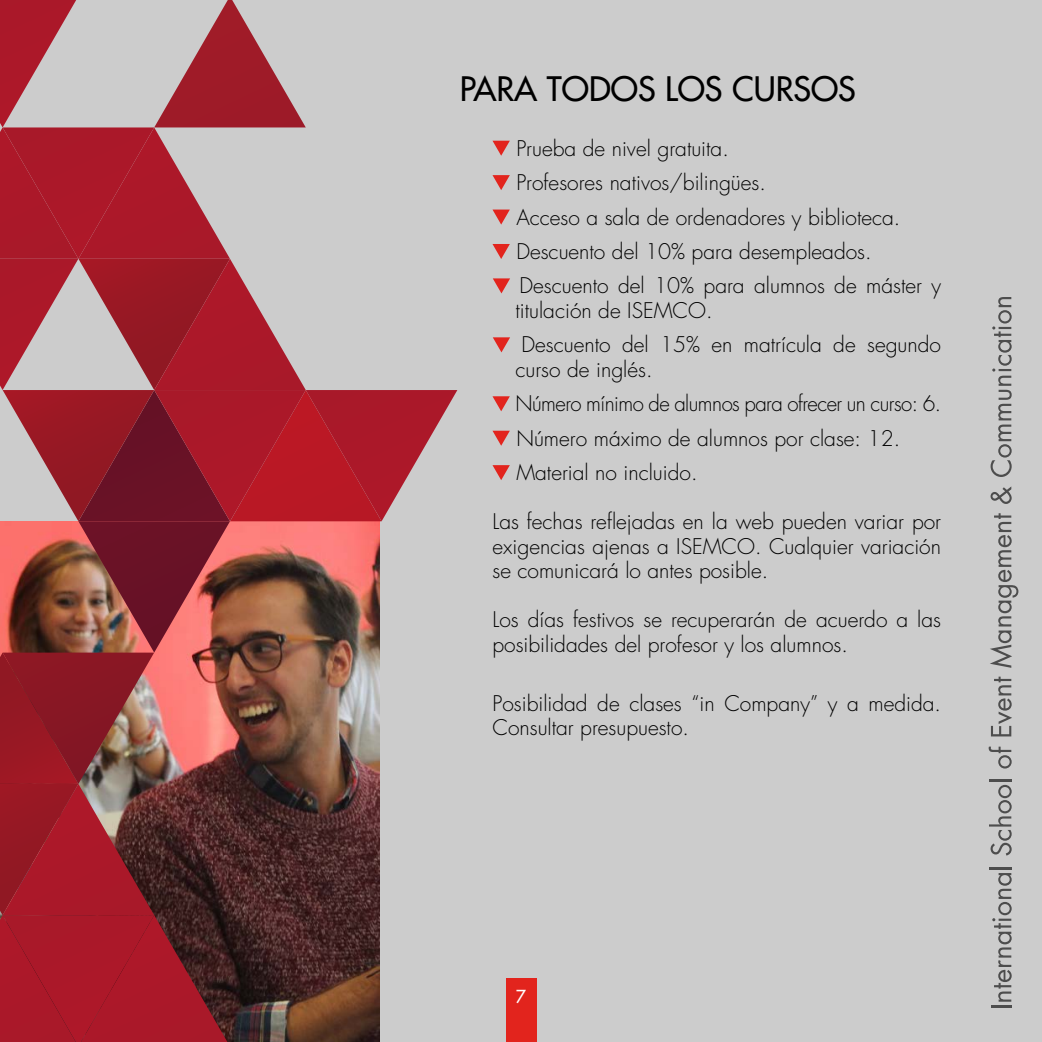
<style>
.page{position:relative;width:1042px;height:1042px;background:#ccc}
.page>*{position:absolute;margin:0;border:0;box-sizing:border-box;transform-origin:0 0}
.t1{font:32.9px "Futura LT";color:#000}
.t2{font:300 21px/34.5px "Futura LT";color:#000}
.t3{font:17.5px "Futura LT";color:#fff}
</style>
<div class="page">
<hr style="left:991px;top:1006px;width:20px;height:2px;background:#4d4d4d">
<svg style="left:992px;top:873px;width:19px;height:128px"></svg>
<hr style="left:989px;top:867px;width:22px;height:2px;background:#4d4d4d">
<svg style="left:989px;top:785px;width:22px;height:70px"></svg>
<hr style="left:989px;top:780px;width:22px;height:2px;background:#4d4d4d">
<svg style="left:988px;top:746px;width:23px;height:22px"></svg>
<svg style="left:991px;top:676px;width:21px;height:60px"></svg>
<svg style="left:990px;top:513px;width:28px;height:155px"></svg>
<svg style="left:990px;top:487px;width:21px;height:17px"></svg>
<svg style="left:990px;top:297px;width:21px;height:180px"></svg>
<svg style="left:492px;top:141px;width:18px;height:15px"></svg>
<svg style="left:492px;top:175px;width:18px;height:15px"></svg>
<svg style="left:493px;top:210px;width:17px;height:15px"></svg>
<svg style="left:492px;top:244px;width:18px;height:15px"></svg>
<svg style="left:493px;top:278px;width:17px;height:15px"></svg>
<svg style="left:493px;top:337px;width:17px;height:15px"></svg>
<svg style="left:492px;top:396px;width:18px;height:15px"></svg>
<svg style="left:492px;top:431px;width:18px;height:15px"></svg>
<svg style="left:492px;top:465px;width:18px;height:15px"></svg>
<div style="left:506px;top:978px;width:30px;height:64px;background:#e2241d"></div>
<svg style="left:0;top:0;width:457px;height:1042px"></svg>
<h1 class="t1" style="left:460px;top:67px;width:398px">PARA TODOS LOS CURSOS</h1>
<p class="t2" style="left:516px;top:131px;width:426px">Prueba de nivel gratuita.<br>Profesores nativos/bilingües.<br>Acceso a sala de ordenadores y biblioteca.<br>Descuento del 10% para desempleados.<br>Descuento del 10% para alumnos de máster y</p>
<p class="t2" style="left:515px;top:294px;width:427px">titulación de ISEMCO.<br>Descuento del 15% en matrícula de segundo</p>
<p class="t2" style="left:515px;top:353px;width:427px">curso de inglés.<br>Número mínimo de alumnos para ofrecer un curso: 6.<br>Número máximo de alumnos por clase: 12.<br>Material no incluido.</p>
<p class="t2" style="left:492px;top:510px;width:450px;line-height:24.5px;text-align:justify">Las fechas reflejadas en la web pueden variar por exigencias ajenas a ISEMCO. Cualquier variación se comunicará lo antes posible.</p>
<p class="t2" style="left:492px;top:608px;width:450px;line-height:24.5px">Los días festivos se recuperarán de acuerdo a las posibilidades del profesor y los alumnos.</p>
<p class="t2" style="left:492px;top:691px;width:450px;line-height:24.5px">Posibilidad de clases “in Company” y a medida.<br>Consultar presupuesto.</p>
<p class="t3" style="left:516px;top:985px;width:12px">7</p>
</div>
